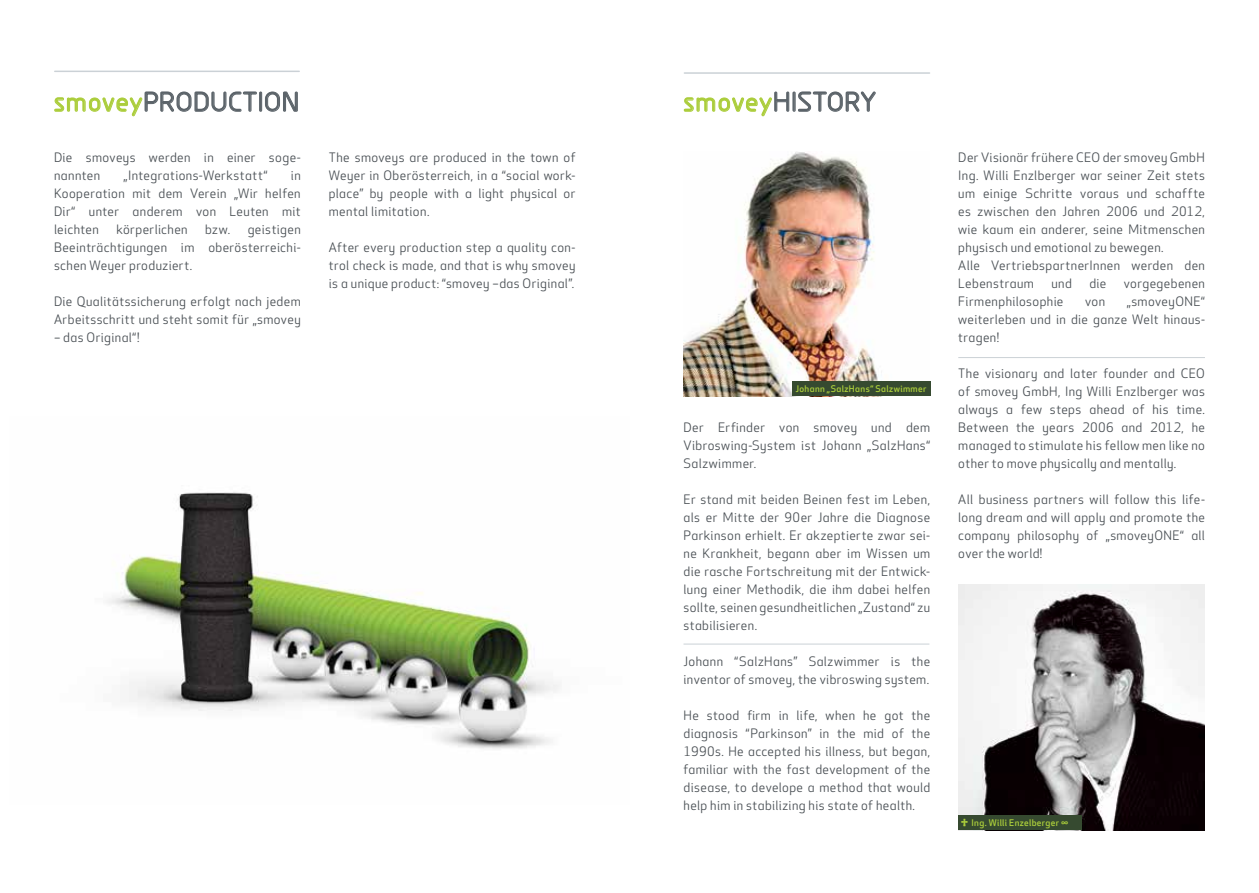
<style>
.page{position:relative;width:1259px;height:893px;background:#fff}
.page>*{position:absolute;margin:0;border:0;box-sizing:border-box;transform-origin:0 0}
.t1{font:700 25.5px "Greyscale Basic";letter-spacing:.03em;color:#5b6369}
.t2{font:500 15px "Apex Rounded";color:#abcd3b}
.t3{font:12.75px/18px "Apex Rounded";letter-spacing:.03em;color:#484e53;text-align:justify}
.t4{font:500 9px "Apex Rounded";letter-spacing:.045em;color:#abcd3b}
.s1{font-size:27px;color:#abcd3b}
</style>
<div class="page">
<img style="left:958px;top:585px;width:247px;height:245px">
<hr style="left:684px;top:72px;width:245px;height:2px;background:#cbd1d6">
<svg style="left:683px;top:91px;width:193px;height:25px"></svg>
<img style="left:684px;top:152px;width:194px;height:244px">
<hr style="left:683px;top:644px;width:246px;height:1px;background:#cbd1d6">
<hr style="left:958px;top:357px;width:247px;height:1px;background:#cbd1d6">
<div style="left:792px;top:381px;width:138px;height:15px;background:#364a30"></div>
<div style="left:958px;top:816px;width:123px;height:14px;background:#364a30"></div>
<svg style="left:54px;top:91px;width:244px;height:25px"></svg>
<img style="left:107px;top:492px;width:453px;height:257px">
<hr style="left:55px;top:71px;width:244px;height:1px;background:#cbd1d6">
<h1 class="t1" style="left:54px;top:86px;width:247px"><span class="s1">smovey</span>PRODUCTION</h1>
<p class="t3" style="left:54px;top:149px;width:248px">Die smoveys werden in einer soge&shy;nannten</p>
<p class="t3" style="left:124px;top:167px;width:145px">„Integrations-Werkstatt“</p>
<p class="t3" style="left:54px;top:167px;width:248px;text-indent:237px">in Kooperation mit dem Verein „Wir helfen Dir“ unter anderem von Leuten mit leichten</p>
<p class="t3" style="left:116px;top:221px;width:73px">körperlichen</p>
<p class="t3" style="left:205px;top:221px;width:26px">bzw.</p>
<p class="t3" style="left:54px;top:221px;width:248px;text-indent:194px">geistigen Beeinträchtigungen im oberösterreichi&shy;schen Weyer produziert.</p>
<p class="t3" style="left:54px;top:293px;width:248px">Die Qualitätssicherung erfolgt nach jedem<br>Arbeitsschritt und steht somit für „smovey</p>
<p class="t3" style="left:54px;top:329px;width:87px">– das Original“!</p>
<p class="t3" style="left:329px;top:149px;width:248px">The smoveys are produced in the town of Weyer in Oberösterreich, in a “social work&shy;place” by people with a light physical or mental limitation.</p>
<p class="t3" style="left:329px;top:239px;width:248px">After every production step a quality con&shy;trol check is made, and that is why smovey is a unique product: “smovey –das Original”.</p>
<h1 class="t1" style="left:683px;top:86px;width:194px"><span class="s1">smovey</span>HISTORY</h1>
<p class="t4" style="left:796px;top:384px;width:132px">Johann „SalzHans“ Salzwimmer</p>
<p class="t3" style="left:683px;top:419px;width:248px">Der Erfinder von smovey und dem Vibroswing-System ist Johann „SalzHans“ Salzwimmer.</p>
<p class="t3" style="left:683px;top:491px;width:248px">Er stand mit beiden Beinen fest im Leben, als er Mitte der 90er Jahre die Diagnose Parkinson erhielt. Er akzeptierte zwar sei&shy;ne Krankheit, begann aber im Wissen um die rasche Fortschreitung mit der Entwick&shy;lung einer Methodik, die ihm dabei helfen sollte, seinen gesundheitlichen „Zustand“ zu stabilisieren.</p>
<p class="t3" style="left:683px;top:653px;width:248px">Johann “SalzHans” Salzwimmer is the inventor of smovey, the vibroswing system.</p>
<p class="t3" style="left:683px;top:707px;width:248px">He stood firm in life, when he got the diagnosis “Parkinson” in the mid of the 1990s. He accepted his illness, but began, familiar with the fast development of the disease, to develope a method that would help him in stabilizing his state of health.</p>
<p class="t3" style="left:958px;top:149px;width:248px;text-align:left">Der Visionär frühere CEO der smovey GmbH Ing. Willi Enzlberger war seiner Zeit stets um einige Schritte voraus und schaffte es zwischen den Jahren 2006 und 2012, wie kaum ein anderer, seine Mitmenschen physisch und emotional zu bewegen.<br>Alle VertriebspartnerInnen werden den Lebenstraum</p>
<p class="t3" style="left:1051px;top:275px;width:22px">und</p>
<p class="t3" style="left:1089px;top:275px;width:18px">die</p>
<p class="t3" style="left:1123px;top:275px;width:83px">vorgegebenen</p>
<p class="t3" style="left:958px;top:293px;width:107px">Firmenphilosophie</p>
<p class="t3" style="left:1085px;top:293px;width:22px">von</p>
<p class="t3" style="left:958px;top:293px;width:248px;text-indent:168px">„smoveyONE“ weiterleben und in die ganze Welt hinaus&shy;tragen!</p>
<p class="t3" style="left:958px;top:365px;width:248px">The visionary and later founder and CEO of smovey GmbH, Ing Willi Enzlberger was always a few steps ahead of his time.<br>Between the years 2006 and 2012, he managed to stimulate his fellow men like no other to move physically and mentally.</p>
<p class="t3" style="left:958px;top:491px;width:248px">All business partners will follow this life&shy;long dream and will apply and promote the company philosophy of „smoveyONE“ all over the world!</p>
<p class="t2" style="left:961px;top:816px;width:9px">†</p>
<p class="t4" style="left:971px;top:818px;width:98px">Ing. Willi Enzelberger ∞</p>
</div>
